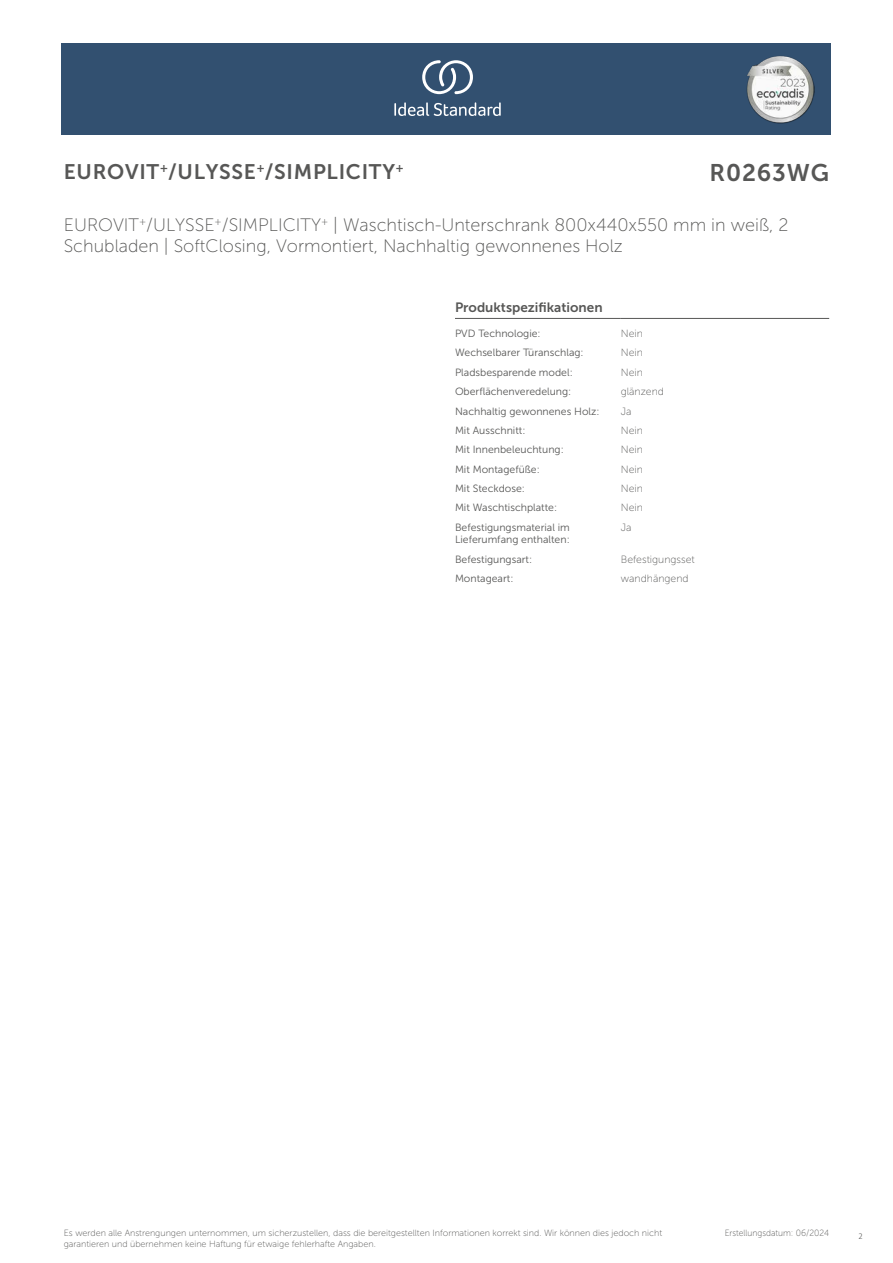
<style>
.page{position:relative;width:893px;height:1263px;background:#fff}
.page>*{position:absolute;margin:0;border:0;box-sizing:border-box;transform-origin:0 0}
.t1{font:24px "Museo Sans 700";letter-spacing:.035em;color:#575756}
.t2{font:21px "Museo Sans 700";letter-spacing:.035em;color:#575756}
.t3{font:18px/21.6px "Museo Sans 100";color:#575756}
.t4{font:13.5px "Museo Sans 700";color:#575756}
.t5{font:10.5px/12.6px "Museo Sans 300";color:#575756}
.t6{font:10.5px "Museo Sans 100";color:#575756}
.t7{font:9px/10.8px "Museo Sans 100";color:#575756}
.t8{font:9px "Museo Sans 100";color:#575756;scale:.95 1}
.t9{font:300 9px "Calibri";color:#575756;scale:.95 1}
</style>
<div class="page">
<div style="left:62px;top:43px;width:769px;height:91px;background:#325070"></div>
<hr style="left:455px;top:318px;width:166px;height:1px;background:#575756">
<hr style="left:621px;top:318px;width:208px;height:1px;background:#575756">
<svg style="left:394px;top:102px;width:107px;height:14px"></svg>
<svg style="left:422px;top:60px;width:51px;height:34px"></svg>
<img style="left:746px;top:56px;width:68px;height:67px">
<h2 class="t2" style="left:64px;top:160px;width:341px">EUROVIT<sup>+</sup>/ULYSSE<sup>+</sup>/SIMPLICITY<sup>+</sup></h2>
<h1 class="t1" style="left:710px;top:160px;width:121px">R0263WG</h1>
<h3 class="t3" style="left:64px;top:214px;width:726px">EUROVIT<sup>+</sup>/ULYSSE<sup>+</sup>/SIMPLICITY<sup>+</sup> | Waschtisch-Unterschrank 800x440x550 mm in weiß, 2<br>Schubladen | SoftClosing, Vormontiert, Nachhaltig gewonnenes Holz</h3>
<p class="t4" style="left:455px;top:300px;width:149px">Produktspezifikationen</p>
<p class="t5" style="left:455px;top:327px;width:87px">PVD Technologie:</p>
<p class="t6" style="left:621px;top:328px;width:24px">Nein</p>
<p class="t5" style="left:455px;top:347px;width:130px">Wechselbarer Türanschlag:</p>
<p class="t6" style="left:621px;top:347px;width:24px">Nein</p>
<p class="t5" style="left:455px;top:366px;width:119px">Pladsbesparende model:</p>
<p class="t6" style="left:621px;top:367px;width:24px">Nein</p>
<p class="t5" style="left:455px;top:385px;width:118px">Oberflächenveredelung:</p>
<p class="t6" style="left:621px;top:386px;width:45px">glänzend</p>
<p class="t5" style="left:455px;top:405px;width:146px">Nachhaltig gewonnenes Holz:</p>
<p class="t6" style="left:621px;top:405px;width:12px">Ja</p>
<p class="t5" style="left:455px;top:424px;width:72px">Mit Ausschnitt:</p>
<p class="t6" style="left:621px;top:425px;width:24px">Nein</p>
<p class="t5" style="left:455px;top:443px;width:110px">Mit Innenbeleuchtung:</p>
<p class="t6" style="left:621px;top:444px;width:24px">Nein</p>
<p class="t5" style="left:455px;top:463px;width:86px">Mit Montagefüße:</p>
<p class="t6" style="left:621px;top:463px;width:24px">Nein</p>
<p class="t5" style="left:455px;top:482px;width:71px">Mit Steckdose:</p>
<p class="t6" style="left:621px;top:483px;width:24px">Nein</p>
<p class="t5" style="left:455px;top:501px;width:104px">Mit Waschtischplatte:</p>
<p class="t6" style="left:621px;top:502px;width:24px">Nein</p>
<p class="t5" style="left:455px;top:521px;width:116px">Befestigungsmaterial im<br>Lieferumfang enthalten:</p>
<p class="t6" style="left:621px;top:521px;width:12px">Ja</p>
<p class="t5" style="left:455px;top:553px;width:79px">Befestigungsart:</p>
<p class="t6" style="left:621px;top:553px;width:75px">Befestigungsset</p>
<p class="t5" style="left:455px;top:572px;width:60px">Montageart:</p>
<p class="t6" style="left:621px;top:573px;width:69px">wandhängend</p>
<p class="t7" style="left:64px;top:1227px;width:600px">Es werden alle Anstrengungen unternommen, um sicherzustellen, dass die bereitgestellten Informationen korrekt sind. Wir können dies jedoch nicht garantieren und übernehmen keine Haftung für etwaige fehlerhafte Angaben.</p>
<p class="t8" style="left:725px;top:1228px;width:111px">Erstellungsdatum: 06/2024</p>
<p class="t9" style="left:858px;top:1230px;width:6px">2</p>
</div>
